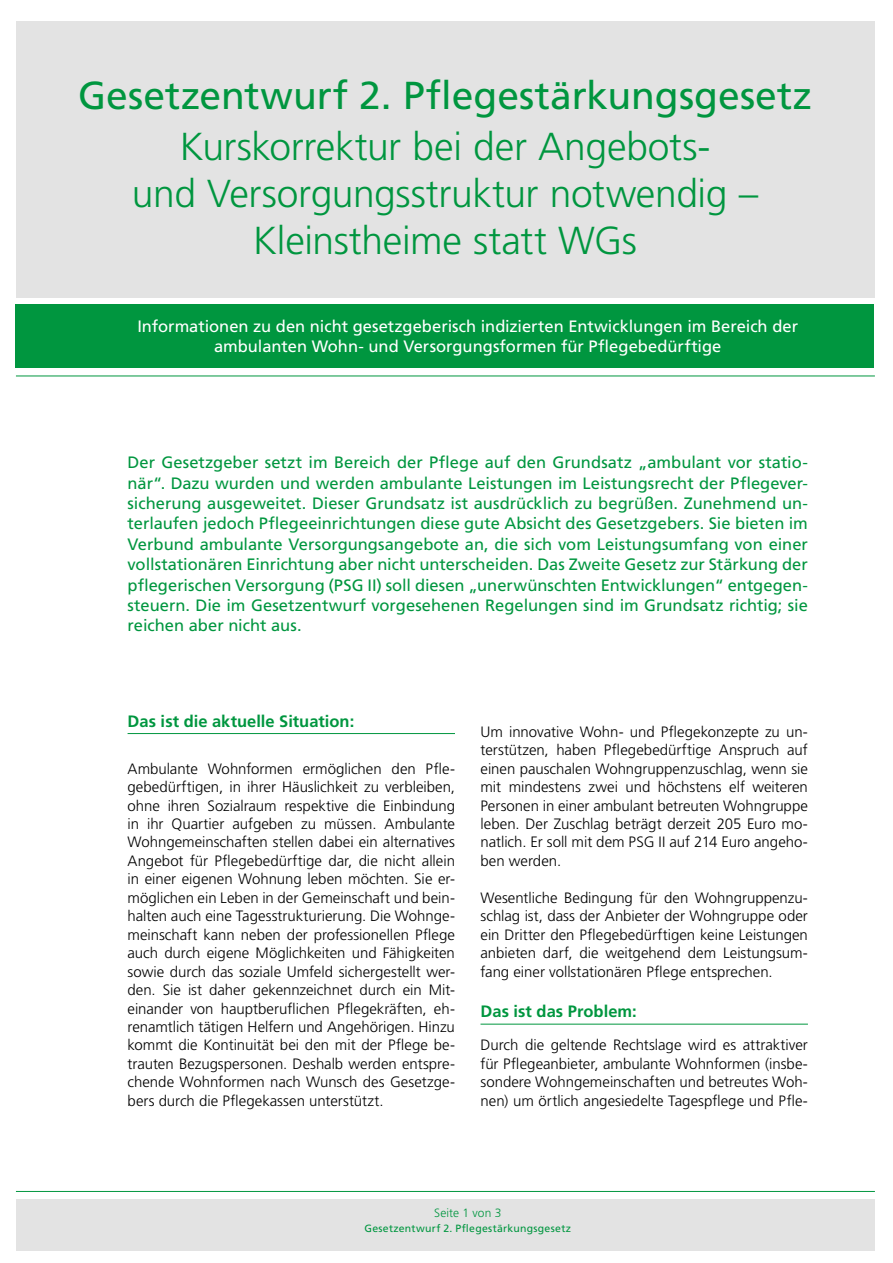
<style>
.page{position:relative;width:893px;height:1263px;background:#fff}
.page>*{position:absolute;margin:0;border:0;box-sizing:border-box;transform-origin:0 0}
.t1{font:300 39px/46.8px "Frutiger LT";letter-spacing:-.01em;color:#00963f;text-align:center}
.t2{font:39px "Frutiger LT";color:#00963f}
.Einleitung{font:16.5px/20.4px "Frutiger LT";letter-spacing:-.005em;color:#00963f;text-align:justify}
.t3{font:16.5px/20.4px "Frutiger LT";color:#fff;text-align:center}
.Zwischenhead{font:700 16.5px "Frutiger LT";color:#00963f}
.Fließtext{font:300 15px/18.5px "Frutiger LT";color:#000;text-align:justify}
.t4{font:300 12px "Frutiger LT";letter-spacing:.005em;color:#00963f}
.t5{font:10.5px "Frutiger LT";letter-spacing:.03em;color:#00963f}
</style>
<div class="page">
<div style="left:16px;top:21px;width:859px;height:277px;background:#e3e3e3"></div>
<div style="left:15px;top:304px;width:859px;height:64px;background:#00963f"></div>
<hr style="left:128px;top:733px;width:327px;height:1px;background:#00963f">
<hr style="left:480px;top:1024px;width:328px;height:1px;background:#00963f">
<hr style="left:16px;top:376px;width:859px;height:1px;background:#00963f">
<div style="left:16px;top:1199px;width:859px;height:51px;background:#e3e3e3"></div>
<hr style="left:16px;top:1191px;width:859px;height:1px;background:#00963f">
<p class="t2" style="left:78px;top:73px;width:735px">Gesetzentwurf 2. Pflegestärkungsgesetz</p>
<p class="t1" style="left:132px;top:124px;width:628px">Kurskorrektur bei der Angebots-<br>und Versorgungsstruktur notwendig –<br>Kleinstheime statt WGs</p>
<p class="t3" style="left:137px;top:316px;width:662px">Informationen zu den nicht gesetzgeberisch indizierten Entwicklungen im Bereich der ambulanten Wohn- und Versorgungsformen für Pflegebedürftige</p>
<p class="Einleitung" style="left:128px;top:452px;width:682px">Der Gesetzgeber setzt im Bereich der Pflege auf den Grundsatz „ambulant vor statio&shy;när“. Dazu wurden und werden ambulante Leistungen im Leistungsrecht der Pflegever&shy;sicherung ausgeweitet. Dieser Grundsatz ist ausdrücklich zu begrüßen. Zunehmend un&shy;terlaufen jedoch Pflegeeinrichtungen diese gute Absicht des Gesetzgebers. Sie bieten im Verbund ambulante Versorgungsangebote an, die sich vom Leistungsumfang von einer vollstationären Einrichtung aber nicht unterscheiden. Das Zweite Gesetz zur Stärkung der pflegerischen Versorgung (PSG II) soll diesen „unerwünschten Entwicklungen“ entgegen&shy;steuern. Die im Gesetzentwurf vorgesehenen Regelungen sind im Grundsatz richtig; sie reichen aber nicht aus.</p>
<p class="Zwischenhead" style="left:128px;top:711px;width:228px">Das ist die aktuelle Situation:</p>
<p class="Fließtext" style="left:128px;top:759px;width:329px">Ambulante Wohnformen ermöglichen den Pfle&shy;gebedürftigen, in ihrer Häuslichkeit zu verbleiben, ohne ihren Sozialraum respektive die Einbindung in ihr Quartier aufgeben zu müssen. Ambulante Wohngemeinschaften stellen dabei ein alternatives Angebot für Pflegebedürftige dar, die nicht allein in einer eigenen Wohnung leben möchten. Sie er&shy;möglichen ein Leben in der Gemeinschaft und bein&shy;halten auch eine Tagesstrukturierung. Die Wohnge&shy;meinschaft kann neben der professionellen Pflege auch durch eigene Möglichkeiten und Fähigkeiten sowie durch das soziale Umfeld sichergestellt wer&shy;den. Sie ist daher gekennzeichnet durch ein Mit&shy;einander von hauptberuflichen Pflegekräften, eh&shy;renamtlich tätigen Helfern und Angehörigen. Hinzu kommt die Kontinuität bei den mit der Pflege be&shy;trauten Bezugspersonen. Deshalb werden entspre&shy;chende Wohnformen nach Wunsch des Gesetzge&shy;bers durch die Pflegekassen unterstützt.</p>
<p class="Fließtext" style="left:480px;top:722px;width:329px">Um innovative Wohn- und Pflegekonzepte zu un&shy;terstützen, haben Pflegebedürftige Anspruch auf einen pauschalen Wohngruppenzuschlag, wenn sie mit mindestens zwei und höchstens elf weiteren Personen in einer ambulant betreuten Wohngruppe leben. Der Zuschlag beträgt derzeit 205 Euro mo&shy;natlich. Er soll mit dem PSG II auf 214 Euro angeho&shy;ben werden.</p>
<p class="Fließtext" style="left:480px;top:889px;width:329px">Wesentliche Bedingung für den Wohngruppenzu&shy;schlag ist, dass der Anbieter der Wohngruppe oder ein Dritter den Pflegebedürftigen keine Leistungen anbieten darf, die weitgehend dem Leistungsum&shy;fang einer vollstationären Pflege entsprechen.</p>
<p class="Zwischenhead" style="left:480px;top:1002px;width:158px">Das ist das Problem:</p>
<p class="Fließtext" style="left:480px;top:1036px;width:329px">Durch die geltende Rechtslage wird es attraktiver für Pflegeanbieter, ambulante Wohnformen (insbe&shy;sondere Wohngemeinschaften und betreutes Woh&shy;nen) um örtlich angesiedelte Tagespflege und Pfle-</p>
<p class="t4" style="left:434px;top:1206px;width:69px">Seite 1 von 3</p>
<p class="t5" style="left:364px;top:1222px;width:208px">Gesetzentwurf 2. Pflegestärkungsgesetz</p>
</div>
